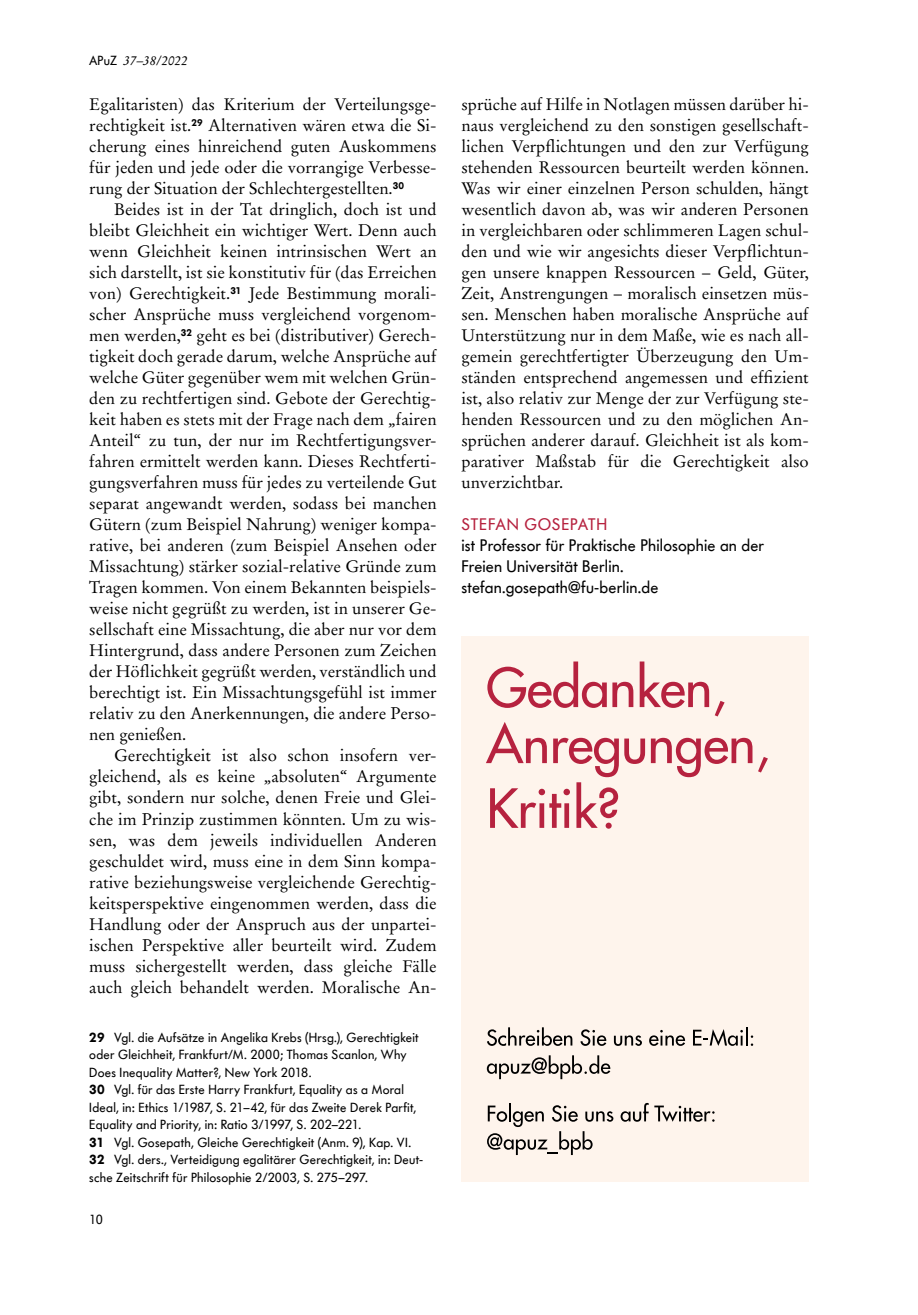
<style>
.page{position:relative;width:918px;height:1315px;background:#fff}
.page>*{position:absolute;margin:0;border:0;box-sizing:border-box;transform-origin:0 0}
.A_Absatz{font:16.62px/21px "Stempel Garamond LT";color:#000;text-align:justify}
.Autor-Info{font:16.62px/21px "Futura BQ";letter-spacing:.01em;color:#000}
.A_Fußnote{font:13.12px/17.5px "Futura BQ";letter-spacing:.02em;color:#000}
.t1{font:italic 13.12px "Stempel Garamond LT";color:#000}
.s1{font-family:"Futura BQ";font-style:normal}
.s2{font-weight:600}
.s3{color:#b6223f}
</style>
<div class="page">
<div style="left:461px;top:636px;width:348px;height:545px;background:#fef4ec"></div>
<svg style="left:487px;top:661px;width:146px;height:47px"></svg>
<svg style="left:639px;top:661px;width:70px;height:47px"></svg>
<svg style="left:715px;top:701px;width:9px;height:15px"></svg>
<svg style="left:651px;top:738px;width:101px;height:39px"></svg>
<svg style="left:758px;top:757px;width:10px;height:15px"></svg>
<svg style="left:486px;top:722px;width:159px;height:106px"></svg>
<svg style="left:487px;top:1027px;width:85px;height:19px"></svg>
<svg style="left:580px;top:1029px;width:26px;height:17px"></svg>
<svg style="left:614px;top:1035px;width:28px;height:11px"></svg>
<svg style="left:649px;top:1030px;width:36px;height:16px"></svg>
<svg style="left:693px;top:1027px;width:60px;height:19px"></svg>
<svg style="left:487px;top:1055px;width:123px;height:24px"></svg>
<svg style="left:620px;top:1103px;width:28px;height:18px"></svg>
<svg style="left:654px;top:1105px;width:60px;height:16px"></svg>
<svg style="left:487px;top:1103px;width:126px;height:52px"></svg>
<p class="t1" style="left:89px;top:52px;width:100px"><span class="s1">APuZ</span> 37–38/2022</p>
<p class="A_Absatz" style="left:89px;top:94px;width:349px">Egalitaristen) das Kriterium der Verteilungsge&shy;rechtigkeit ist.<sup>29</sup> Alternativen wären etwa die Si&shy;cherung eines hinreichend guten Auskommens für jeden und jede oder die vorrangige Verbesse&shy;rung der Situation der Schlechtergestellten.<sup>30</sup></p>
<p class="A_Absatz" style="left:89px;top:199px;width:349px;text-indent:25px">Beides ist in der Tat dringlich, doch ist und bleibt Gleichheit ein wichtiger Wert. Denn auch wenn Gleichheit keinen intrinsischen Wert an sich darstellt, ist sie konstitutiv für (das Erreichen von) Gerechtigkeit.<sup>31</sup> Jede Bestimmung morali&shy;scher Ansprüche muss vergleichend vorgenom&shy;men werden,<sup>32</sup> geht es bei (distributiver) Gerech&shy;tigkeit doch gerade darum, welche Ansprüche auf welche Güter gegenüber wem mit welchen Grün&shy;den zu rechtfertigen sind. Gebote der Gerechtig&shy;keit haben es stets mit der Frage nach dem „fairen Anteil“ zu tun, der nur im Rechtfertigungsver&shy;fahren ermittelt werden kann. Dieses Rechtferti&shy;gungsverfahren muss für jedes zu verteilende Gut separat angewandt werden, sodass bei manchen Gütern (zum Beispiel Nahrung) weniger kompa&shy;rative, bei anderen (zum Beispiel Ansehen oder Missachtung) stärker sozial-relative Gründe zum Tragen kommen. Von einem Bekannten beispiels&shy;weise nicht gegrüßt zu werden, ist in unserer Ge&shy;sellschaft eine Missachtung, die aber nur vor dem Hintergrund, dass andere Personen zum Zeichen der Höflichkeit gegrüßt werden, verständlich und berechtigt ist. Ein Missachtungsgefühl ist immer relativ zu den Anerkennungen, die andere Perso&shy;nen genießen.</p>
<p class="A_Absatz" style="left:89px;top:745px;width:349px;text-indent:25px">Gerechtigkeit ist also schon insofern ver&shy;gleichend, als es keine „absoluten“ Argumente gibt, sondern nur solche, denen Freie und Glei&shy;che im Prinzip zustimmen könnten. Um zu wis&shy;sen, was dem jeweils individuellen Anderen geschuldet wird, muss eine in dem Sinn kompa&shy;rative beziehungsweise vergleichende Gerechtig&shy;keitsperspektive eingenommen werden, dass die Handlung oder der Anspruch aus der unpartei&shy;ischen Perspektive aller beurteilt wird. Zudem muss sichergestellt werden, dass gleiche Fälle auch gleich behandelt werden. Moralische An-</p>
<p class="A_Fußnote" style="left:89px;top:1028px;width:331px"><span class="s2">29</span> Vgl. die Aufsätze in Angelika Krebs (Hrsg.), Gerechtigkeit oder Gleichheit, Frankfurt/M. 2000; Thomas Scanlon, Why<br>Does Inequality Matter?, New York 2018.</p>
<p class="A_Fußnote" style="left:89px;top:1080px;width:328px"><span class="s2">30</span> Vgl. für das Erste Harry Frankfurt, Equality as a Moral<br>Ideal, in: Ethics 1/1987, S. 21–42, für das Zweite Derek Parfit,<br>Equality and Priority, in: Ratio 3/1997, S. 202–221.</p>
<p class="A_Fußnote" style="left:89px;top:1133px;width:323px"><span class="s2">31</span> Vgl. Gosepath, Gleiche Gerechtigkeit (Anm. 9), Kap. VI.</p>
<p class="A_Fußnote" style="left:89px;top:1150px;width:335px"><span class="s2">32</span> Vgl. ders., Verteidigung egalitärer Gerechtigkeit, in: Deut&shy;sche Zeitschrift für Philosophie 2/2003, S. 275–297.</p>
<p class="A_Fußnote" style="left:89px;top:1210px;width:15px">10</p>
<p class="A_Absatz" style="left:461px;top:94px;width:349px">sprüche auf Hilfe in Notlagen müssen darüber hi&shy;naus vergleichend zu den sonstigen gesellschaft&shy;lichen Verpflichtungen und den zur Verfügung stehenden Ressourcen beurteilt werden können.<br>Was wir einer einzelnen Person schulden, hängt wesentlich davon ab, was wir anderen Personen in vergleichbaren oder schlimmeren Lagen schul&shy;den und wie wir angesichts dieser Verpflichtun&shy;gen unsere knappen Ressourcen – Geld, Güter, Zeit, Anstrengungen – moralisch einsetzen müs&shy;sen. Menschen haben moralische Ansprüche auf Unterstützung nur in dem Maße, wie es nach all&shy;gemein gerechtfertigter Überzeugung den Um&shy;ständen entsprechend angemessen und effizient ist, also relativ zur Menge der zur Verfügung ste&shy;henden Ressourcen und zu den möglichen An&shy;sprüchen anderer darauf. Gleichheit ist als kom&shy;parativer Maßstab für die Gerechtigkeit also unverzichtbar.</p>
<p class="Autor-Info" style="left:461px;top:514px;width:304px"><span class="s3">STEFAN GOSEPATH<br></span>ist Professor für Praktische Philosophie an der<br>Freien Universität Berlin. stefan.gosepath@fu-berlin.de</p>
</div>
